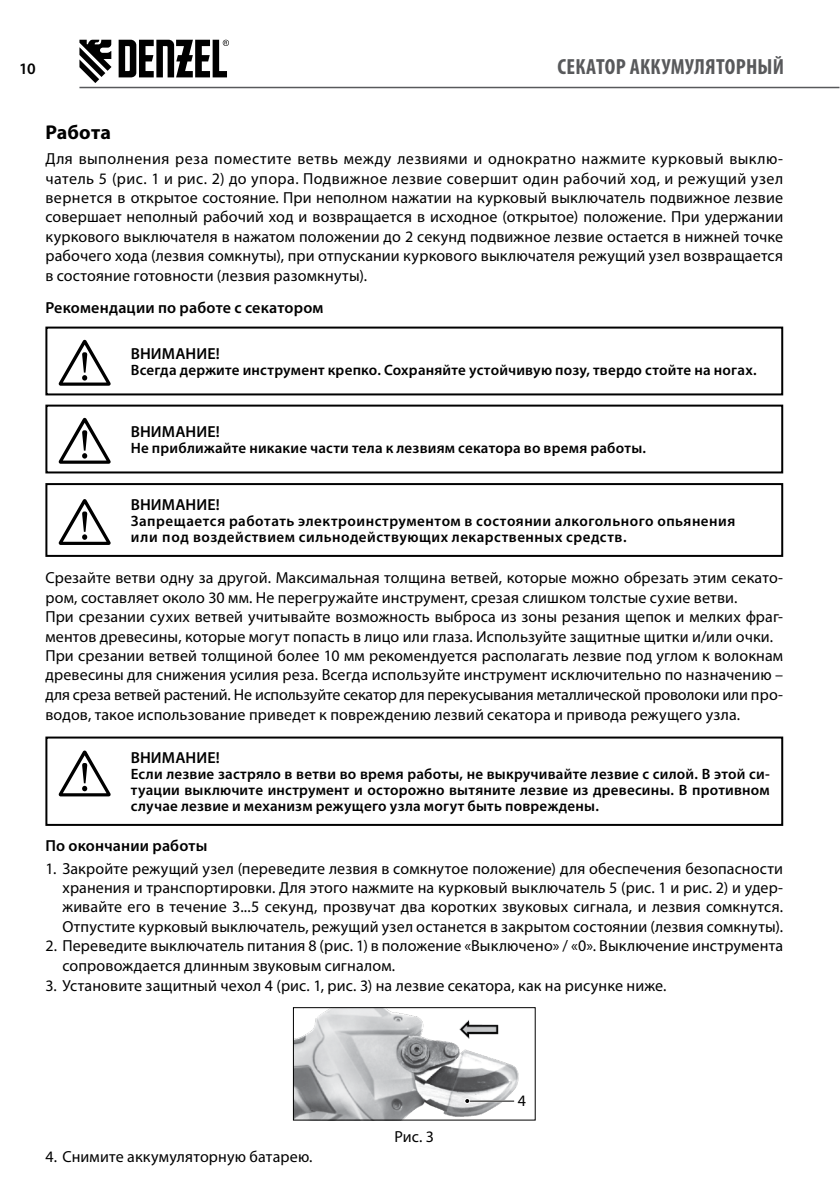
<style>
.page{position:relative;width:840px;height:1191px;background:#fff}
.page>*{position:absolute;margin:0;border:0;box-sizing:border-box;transform-origin:0 0}
.t1{font:700 condensed 22px "Myriad Pro";letter-spacing:.015em;color:#58595b}
.t2{font:700 20px "Myriad Pro";letter-spacing:.005em;color:#000}
.t3{font:16px/19.4px "Myriad Pro";letter-spacing:.01em;color:#000;text-align:justify}
.t4{font:600 16px "Myriad Pro";letter-spacing:.01em;color:#000}
.t5{font:600 15px/16px "Myriad Pro";letter-spacing:.02em;color:#000}
</style>
<div class="page">
<svg style="left:79px;top:40px;width:32px;height:43px"></svg>
<svg style="left:118px;top:40px;width:111px;height:37px"></svg>
<hr style="left:79px;top:87px;width:760px;height:1px;background:#58595b">
<svg style="left:59px;top:340px;width:51px;height:46px"></svg>
<div style="left:45px;top:326px;width:737px;height:69px;border:2px solid #000"></div>
<svg style="left:59px;top:418px;width:51px;height:46px"></svg>
<div style="left:45px;top:404px;width:737px;height:69px;border:2px solid #000"></div>
<svg style="left:59px;top:499px;width:51px;height:46px"></svg>
<div style="left:45px;top:483px;width:737px;height:74px;border:2px solid #000"></div>
<svg style="left:59px;top:750px;width:51px;height:46px"></svg>
<div style="left:45px;top:736px;width:737px;height:90px;border:2px solid #000"></div>
<img style="left:295px;top:1009px;width:224px;height:109px">
<div style="left:293px;top:1007px;width:242px;height:113px;border:1px solid #000"></div>
<hr style="left:468px;top:1100px;width:46px;height:2px;background:#fff">
<hr style="left:468px;top:1100px;width:46px;height:1px;background:#000">
<svg style="left:464px;top:1098px;width:6px;height:5px"></svg>
<p class="t4" style="left:19px;top:58px;width:18px">10</p>
<h1 class="t1" style="left:557px;top:53px;width:228px">СЕКАТОР АККУМУЛЯТОРНЫЙ</h1>
<p class="t2" style="left:45px;top:119px;width:67px">Работа</p>
<p class="t3" style="left:45px;top:149px;width:739px">Для выполнения реза поместите ветвь между лезвиями и однократно нажмите курковый выклю&shy;чатель 5 (рис. 1 и рис. 2) до упора. Подвижное лезвие совершит один рабочий ход, и режущий узел вернется в открытое состояние. При неполном нажатии на курковый выключатель подвижное лезвие совершает неполный рабочий ход и возвращается в исходное (открытое) положение. При удержании куркового выключателя в нажатом положении до 2 секунд подвижное лезвие остается в нижней точке рабочего хода (лезвия сомкнуты), при отпускании куркового выключателя режущий узел возвращается в состояние готовности (лезвия разомкнуты).</p>
<p class="t4" style="left:45px;top:297px;width:279px">Рекомендации по работе с секатором</p>
<p class="t4" style="left:131px;top:343px;width:90px">ВНИМАНИЕ!</p>
<p class="t5" style="left:131px;top:361px;width:627px">Всегда держите инструмент крепко. Сохраняйте устойчивую позу, твердо стойте на ногах.</p>
<p class="t4" style="left:131px;top:421px;width:90px">ВНИМАНИЕ!</p>
<p class="t5" style="left:131px;top:439px;width:516px">Не приближайте никакие части тела к лезвиям секатора во время работы.</p>
<p class="t4" style="left:131px;top:494px;width:90px">ВНИМАНИЕ!</p>
<p class="t5" style="left:131px;top:512px;width:605px">Запрещается работать электроинструментом в состоянии алкогольного опьянения или под воздействием сильнодействующих лекарственных средств.</p>
<p class="t3" style="left:45px;top:568px;width:739px;text-align:left">Срезайте ветви одну за другой. Максимальная толщина ветвей, которые можно обрезать этим секато&shy;ром, составляет около 30 мм. Не перегружайте инструмент, срезая слишком толстые сухие ветви.<br>При срезании сухих ветвей учитывайте возможность выброса из зоны резания щепок и мелких фраг&shy;ментов древесины, которые могут попасть в лицо или глаза. Используйте защитные щитки и/или очки.<br>При срезании ветвей толщиной более 10 мм рекомендуется располагать лезвие под углом к волокнам древесины для снижения усилия реза. Всегда используйте инструмент исключительно по назначению – для среза ветвей растений. Не используйте секатор для перекусывания металлической проволоки или про&shy;водов, такое использование приведет к повреждению лезвий секатора и привода режущего узла.</p>
<p class="t4" style="left:131px;top:748px;width:90px">ВНИМАНИЕ!</p>
<p class="t5" style="left:131px;top:766px;width:640px;text-align:justify">Если лезвие застряло в ветви во время работы, не выкручивайте лезвие с силой. В этой си&shy;туации выключите инструмент и осторожно вытяните лезвие из древесины. В противном случае лезвие и механизм режущего узла могут быть повреждены.</p>
<p class="t4" style="left:45px;top:835px;width:163px">По окончании работы</p>
<p class="t3" style="left:62px;top:858px;width:722px;text-indent:-17px">1. Закройте режущий узел (переведите лезвия в сомкнутое положение) для обеспечения безопасности хранения и транспортировки. Для этого нажмите на курковый выключатель 5 (рис. 1 и рис. 2) и удер&shy;живайте его в течение 3...5 секунд, прозвучат два коротких звуковых сигнала, и лезвия сомкнутся.<br>Отпустите курковый выключатель, режущий узел останется в закрытом состоянии (лезвия сомкнуты).</p>
<p class="t3" style="left:62px;top:935px;width:721px;text-indent:-17px">2. Переведите выключатель питания 8 (рис. 1) в положение «Выключено» / «0». Выключение инструмента сопровождается длинным звуковым сигналом.</p>
<p class="t3" style="left:45px;top:975px;width:622px">3. Установите защитный чехол 4 (рис. 1, рис. 3) на лезвие секатора, как на рисунке ниже.</p>
<p class="t3" style="left:45px;top:1146px;width:268px">4. Снимите аккумуляторную батарею.</p>
<p class="t3" style="left:394px;top:1126px;width:41px">Рис. 3</p>
<p class="t3" style="left:517px;top:1090px;width:10px">4</p>
</div>
